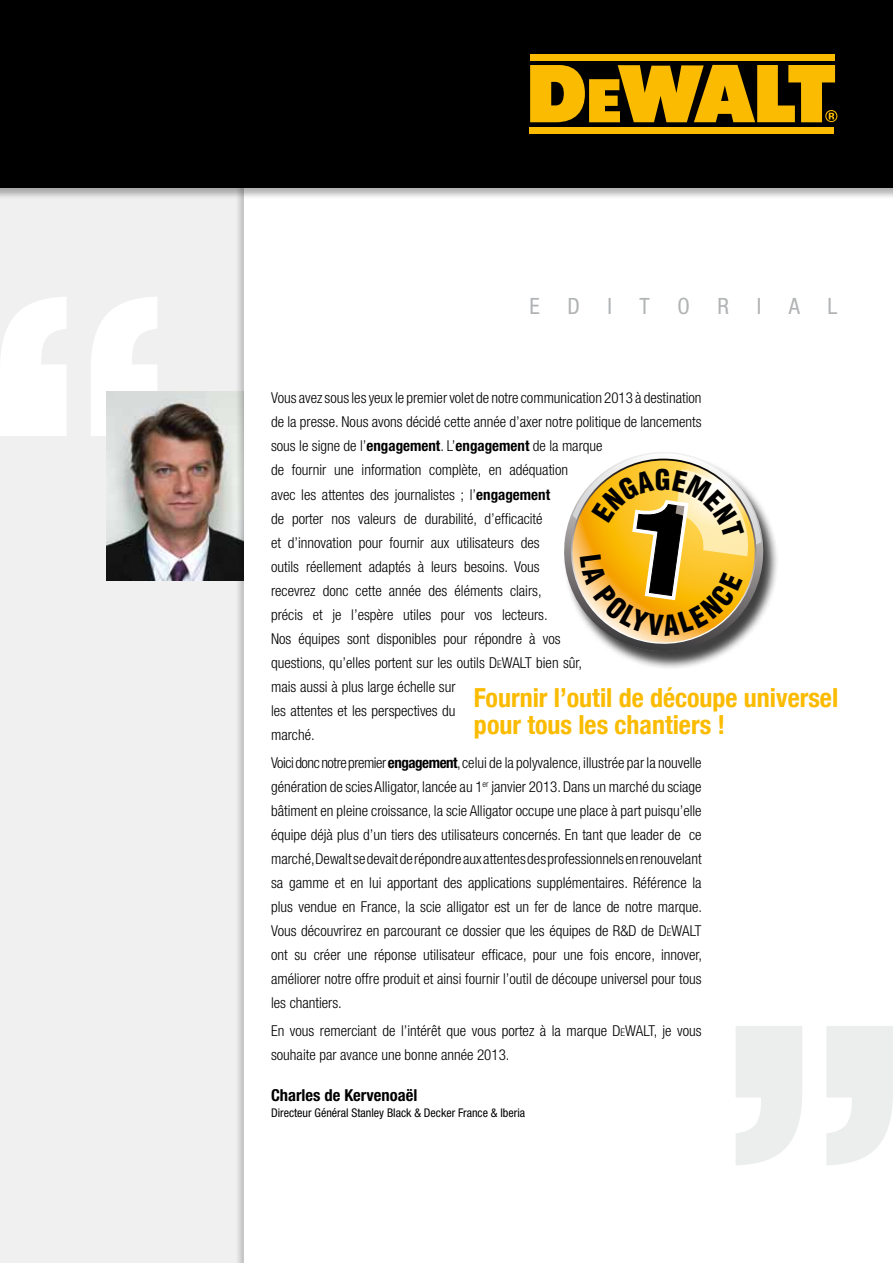
<style>
.page{position:relative;width:893px;height:1263px;background:#fff}
.page>*{position:absolute;margin:0;border:0;box-sizing:border-box;transform-origin:0 0}
.t1{font:700 condensed 26.25px/27px "Helvetica Neue";color:#fabb00}
.t2{font:condensed 22.5px "Helvetica Neue";color:#b1b3b4}
.t3{font:700 condensed 16.5px "Helvetica Neue";color:#000}
.t4{font:300 condensed 15px/24px "Helvetica Neue";color:#000}
.t5{font:condensed 12px "Helvetica Neue";color:#000}
.s1{font-weight:700}
.s2{font-size:10.5px}
</style>
<div class="page">
<div style="left:0;top:187px;width:243px;height:1076px;background:#f0f0f1"></div>
<svg style="left:0;top:297px;width:157px;height:139px"></svg>
<svg style="left:736px;top:1026px;width:157px;height:139px"></svg>
<img style="left:107px;top:391px;width:127px;height:189px">
<div style="left:563px;top:454px;width:216px;height:216px;background:#000;opacity:.75"></div>
<svg style="left:234px;top:200px;width:10px;height:1063px"></svg>
<div style="left:0;top:0;width:893px;height:200px;background:#000;opacity:.3"></div>
<div style="left:0;top:0;width:893px;height:187px;background:#000"></div>
<div style="left:529px;top:128px;width:305px;height:6px;background:#fabb00"></div>
<div style="left:530px;top:54px;width:305px;height:6px;background:#fabb00"></div>
<svg style="left:530px;top:65px;width:307px;height:57px"></svg>
<svg style="left:563px;top:452px;width:207px;height:206px"></svg>
<h2 class="t2" style="left:529px;top:293px;width:60px">E di</h2>
<h2 class="t2" style="left:639px;top:293px;width:121px">tori</h2>
<h2 class="t2" style="left:789px;top:293px;width:50px">a l</h2>
<p class="t4" style="left:271px;top:386px;width:432px">Vous avez sous les yeux le premier volet de notre communication 2013 à destination de la presse. Nous avons décidé cette année d’axer notre politique de lancements sous le signe de l’<span class="s1">engagement</span>. L’<span class="s1">engagement</span> de la marque<br>de fournir une information complète, en adéquation<br>avec les attentes des journalistes ; l’<span class="s1">engagement<br></span>de porter nos valeurs de durabilité, d’efficacité<br>et d’innovation pour fournir aux utilisateurs des<br>outils réellement adaptés à leurs besoins. Vous<br>recevrez donc cette année des éléments clairs,<br>précis et je l’espère utiles pour vos lecteurs.<br>Nos équipes sont disponibles pour répondre à vos<br>questions, qu’elles portent sur les outils D<span class="s2">E</span>walt bien sûr,<br>mais aussi à plus large échelle sur<br>les attentes et les perspectives du<br>marché.</p>
<p class="t4" style="left:271px;top:750px;width:433px;text-align:justify">Voici donc notre premier <span class="s1">engagement</span>, celui de la polyvalence, illustrée par la nouvelle génération de scies Alligator, lancée au 1<sup>er</sup> janvier 2013. Dans un marché du sciage bâtiment en pleine croissance, la scie Alligator occupe une place à part puisqu’elle équipe déjà plus d’un tiers des utilisateurs concernés. En tant que leader de ce marché, Dewalt se devait de répondre aux attentes des professionnels en renouvelant sa gamme et en lui apportant des applications supplémentaires. Référence la plus vendue en France, la scie alligator est un fer de lance de notre marque.<br>Vous découvrirez en parcourant ce dossier que les équipes de R&amp;D de D<span class="s2">E</span>walt ont su créer une réponse utilisateur efficace, pour une fois encore, innover, améliorer notre offre produit et ainsi fournir l’outil de découpe universel pour tous les chantiers.</p>
<p class="t4" style="left:271px;top:1019px;width:432px">En vous remerciant de l’intérêt que vous portez à la marque D<span class="s2">E</span>walt, je vous souhaite par avance une bonne année 2013.</p>
<p class="t3" style="left:271px;top:1085px;width:148px">Charles de Kervenoaël</p>
<p class="t5" style="left:271px;top:1106px;width:256px">Directeur Général Stanley Black &amp; Decker France &amp; Iberia</p>
<h1 class="t1" style="left:474px;top:684px;width:366px">Fournir l’outil de découpe universel pour tous les chantiers !</h1>
</div>
